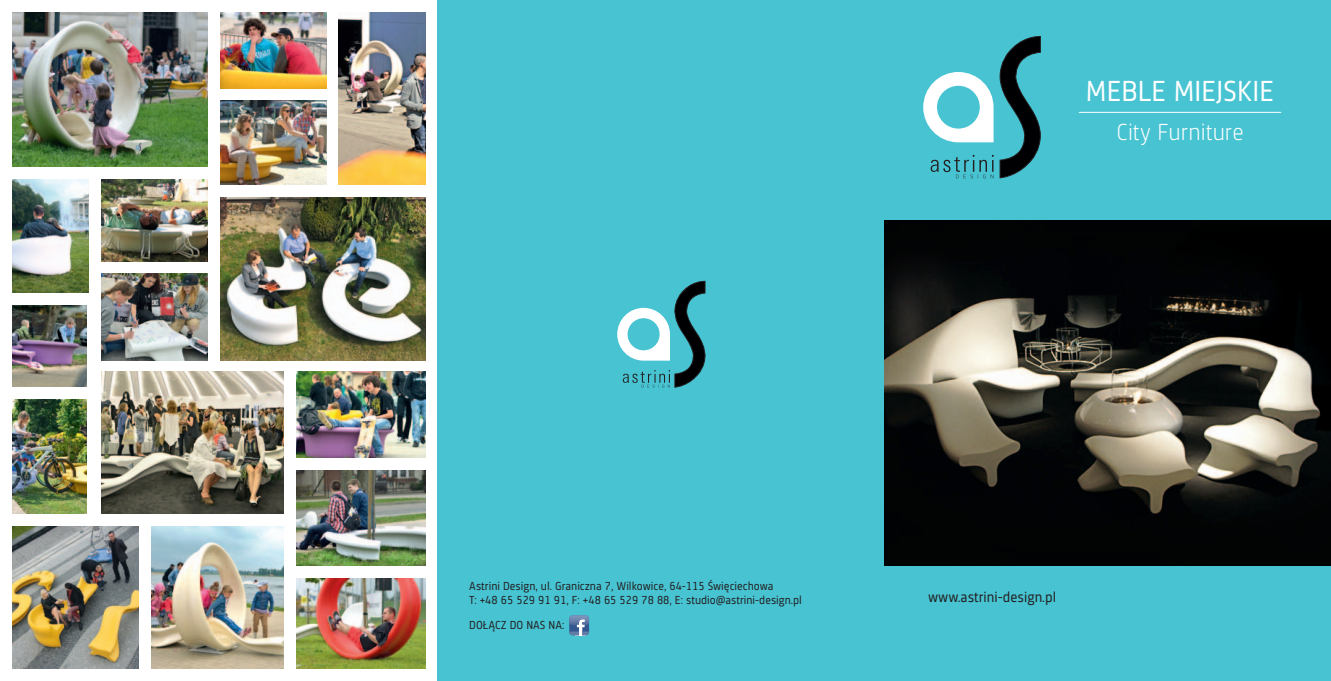
<style>
.page{position:relative;width:1331px;height:681px;background:#fff}
.page>*{position:absolute;margin:0;border:0;box-sizing:border-box;transform-origin:0 0}
.t1{font:30px "Sinews Sans Pro";color:#fff}
.t2{font:300 24px "Sinews Sans Pro";color:#fff}
.t3{font:15px "Sinews Sans Pro";color:#231f20}
.t4{font:12px/14.5px "Sinews Sans Pro";color:#231f20}
</style>
<div class="page">
<div style="left:438px;top:0;width:893px;height:680px;background:#47c3d2"></div>
<img style="left:884px;top:220px;width:447px;height:345px">
<img style="left:296px;top:470px;width:129px;height:95px">
<img style="left:221px;top:13px;width:105px;height:75px">
<img style="left:221px;top:101px;width:105px;height:83px">
<img style="left:101px;top:179px;width:107px;height:82px">
<img style="left:221px;top:197px;width:204px;height:163px">
<img style="left:101px;top:273px;width:107px;height:87px">
<img style="left:13px;top:13px;width:195px;height:153px">
<img style="left:339px;top:13px;width:86px;height:171px">
<img style="left:101px;top:371px;width:183px;height:142px">
<img style="left:296px;top:371px;width:129px;height:86px">
<img style="left:13px;top:399px;width:74px;height:114px">
<img style="left:13px;top:305px;width:74px;height:82px">
<img style="left:13px;top:179px;width:75px;height:113px">
<hr style="left:1079px;top:112px;width:202px;height:1px;background:#fff">
<svg style="left:923px;top:36px;width:118px;height:142px"></svg>
<img style="left:13px;top:526px;width:126px;height:142px">
<img style="left:151px;top:526px;width:133px;height:142px">
<img style="left:296px;top:578px;width:129px;height:90px">
<svg style="left:617px;top:281px;width:89px;height:106px"></svg>
<svg style="left:569px;top:615px;width:20px;height:20px"></svg>
<h1 class="t1" style="left:1086px;top:75px;width:190px">MEBLE MIEJSKIE</h1>
<h2 class="t2" style="left:1116px;top:119px;width:129px">City Furniture</h2>
<p class="t4" style="left:469px;top:578px;width:334px">Astrini Design, ul. Graniczna 7, Wilkowice, 64-115 Święciechowa<br>T: +48 65 529 91 91, F: +48 65 529 78 88, E: studio@astrini-design.pl</p>
<p class="t4" style="left:469px;top:618px;width:97px">DOŁĄCZ DO NAS NA:</p>
<p class="t3" style="left:928px;top:588px;width:130px">www.astrini-design.pl</p>
</div>
